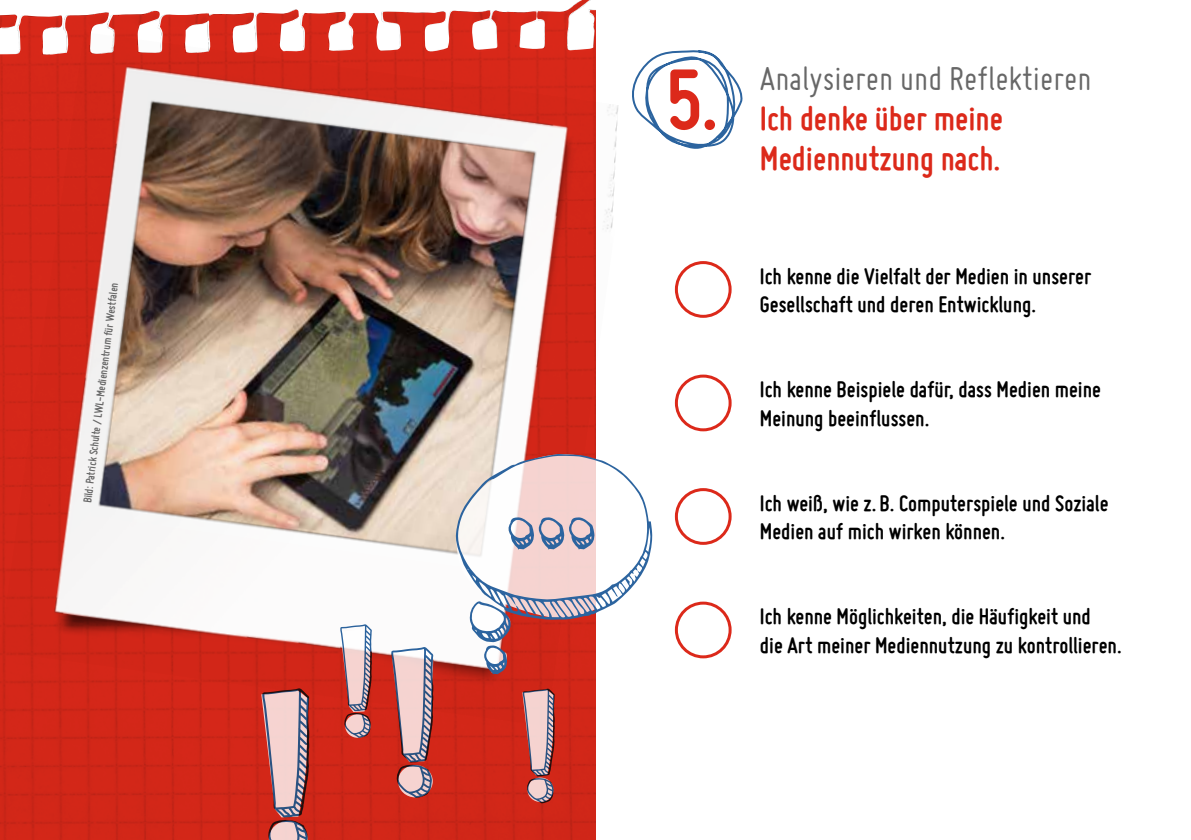
<style>
.page{position:relative;width:1191px;height:840px;background:#fff}
.page>*{position:absolute;margin:0;border:0;box-sizing:border-box;transform-origin:0 0}
.t1{font:700 90px "Miso";color:#dc291a}
.t2{font:700 36px/39.6px "Miso";color:#dc291a}
.t3{font:36px "Miso";color:#676767}
.t4{font:700 24px/28.4px "Miso";color:#000}
.t5{font:700 12px "Miso";color:#676767}
</style>
<div class="page">
<img style="left:0;top:0;width:595px;height:839px">
<img style="left:0;top:32px;width:619px;height:693px">
<img style="left:90px;top:89px;width:452px;height:480px">
<svg style="left:632px;top:50px;width:111px;height:99px"></svg>
<div style="left:675px;top:261px;width:56px;height:56px;border:3px solid #dc291a;border-radius:50%"></div>
<div style="left:675px;top:374px;width:56px;height:57px;border:3px solid #dc291a;border-radius:50%"></div>
<div style="left:675px;top:488px;width:56px;height:56px;border:3px solid #dc291a;border-radius:50%"></div>
<div style="left:675px;top:601px;width:56px;height:57px;border:3px solid #dc291a;border-radius:50%"></div>
<svg style="left:455px;top:452px;width:197px;height:222px"></svg>
<svg style="left:261px;top:687px;width:48px;height:152px;background:#c48c8d"></svg>
<svg style="left:340px;top:624px;width:32px;height:113px;background:#c4989b"></svg>
<svg style="left:391px;top:646px;width:42px;height:151px;background:#c39296"></svg>
<svg style="left:522px;top:688px;width:33px;height:114px;background:#c28889"></svg>
<p class="t5" style="left:81px;top:502px;width:223px;rotate:-83deg">Bild: Patrick Schulte / LWL-Medienzentrum für Westfalen</p>
<h1 class="t1" style="left:665px;top:48px;width:55px">5.</h1>
<h2 class="t3" style="left:760px;top:59px;width:333px">Analysieren und Reflektieren</h2>
<h2 class="t2" style="left:760px;top:98px;width:244px">Ich denke über meine<br>Mediennutzung nach.</h2>
<p class="t4" style="left:760px;top:261px;width:333px">Ich kenne die Vielfalt der Medien in unserer<br>Gesellschaft und deren Entwicklung.</p>
<p class="t4" style="left:760px;top:375px;width:342px">Ich kenne Beispiele dafür, dass Medien meine<br>Meinung beeinflussen.</p>
<p class="t4" style="left:760px;top:488px;width:350px">Ich weiß, wie z. B. Computerspiele und Soziale<br>Medien auf mich wirken können.</p>
<p class="t4" style="left:760px;top:601px;width:363px">Ich kenne Möglichkeiten, die Häufigkeit und<br>die Art meiner Mediennutzung zu kontrollieren.</p>
</div>
